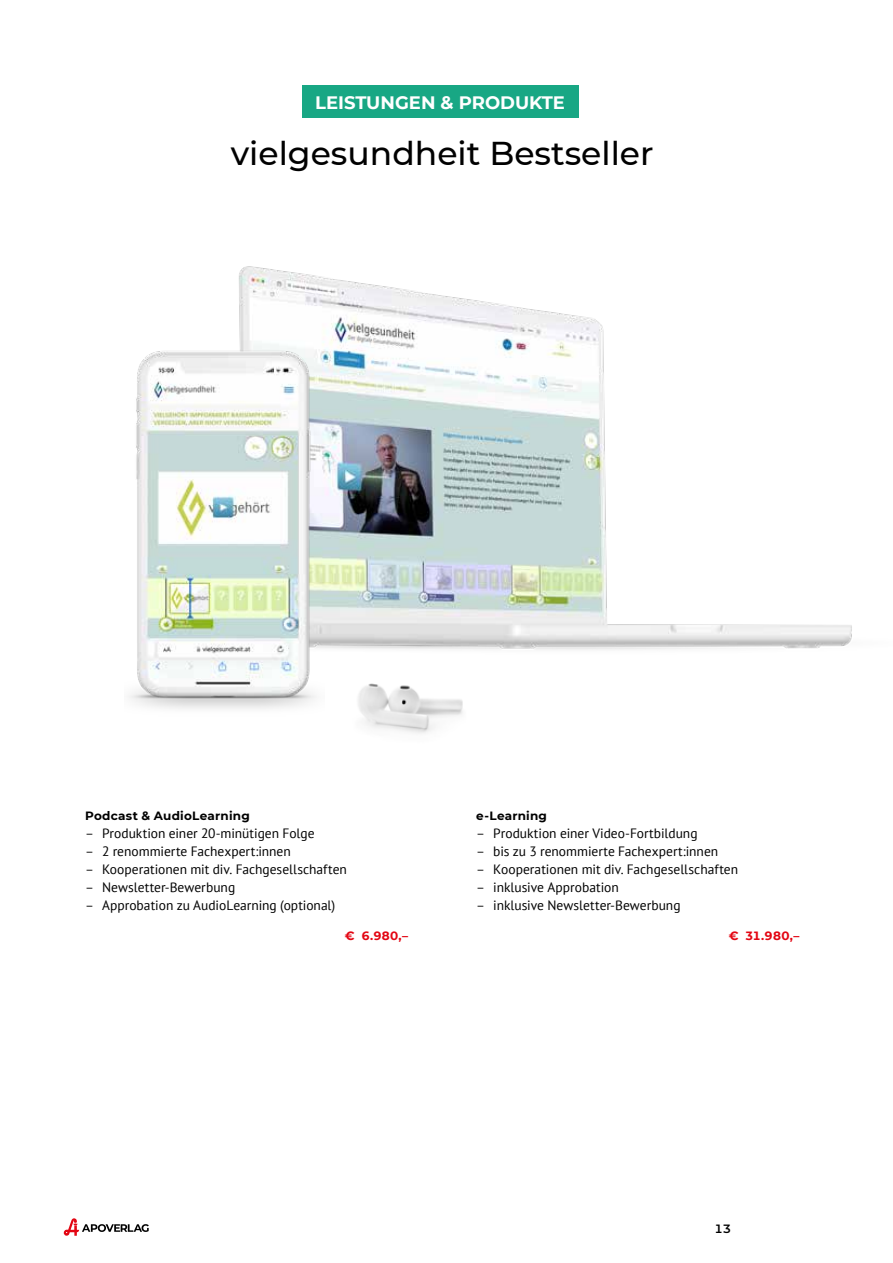
<style>
.page{position:relative;width:893px;height:1263px;background:#fff}
.page>*{position:absolute;margin:0;border:0;box-sizing:border-box;transform-origin:0 0}
.t1{font:500 33px "Montserrat";color:#000}
.t2{font:700 18px "Montserrat";color:#fff}
.t3{font:13.5px "PT Sans";color:#000}
.t4{font:700 12px "Montserrat";letter-spacing:.02em;color:#000}
.t5{font:700 12px "Montserrat";letter-spacing:.03em;color:#e30613}
.t6{font:600 12px "Montserrat";color:#000}
</style>
<div class="page">
<div style="left:302px;top:85px;width:276px;height:32px;background:#18a784"></div>
<img style="left:239px;top:266px;width:613px;height:384px">
<img style="left:129px;top:332px;width:195px;height:377px">
<img style="left:358px;top:683px;width:105px;height:51px">
<svg style="left:64px;top:1218px;width:85px;height:18px"></svg>
<h2 class="t2" style="left:315px;top:89px;width:251px">LEISTUNGEN &amp; PRODUKTE</h2>
<h1 class="t1" style="left:231px;top:130px;width:424px">vielgesundheit Bestseller</h1>
<p class="t4" style="left:85px;top:807px;width:166px">Podcast &amp; AudioLearning</p>
<p class="t3" style="left:85px;top:824px;width:231px">– Produktion einer 20-minütigen Folge</p>
<p class="t3" style="left:85px;top:842px;width:207px">– 2 renommierte Fachexpert:innen</p>
<p class="t3" style="left:85px;top:860px;width:263px">– Kooperationen mit div. Fachgesellschaften</p>
<p class="t3" style="left:85px;top:878px;width:152px">– Newsletter-Bewerbung</p>
<p class="t3" style="left:85px;top:896px;width:252px">– Approbation zu AudioLearning (optional)</p>
<p class="t5" style="left:345px;top:927px;width:65px">€ 6.980,–</p>
<p class="t4" style="left:476px;top:807px;width:72px">e-Learning</p>
<p class="t3" style="left:476px;top:824px;width:223px">– Produktion einer Video-Fortbildung</p>
<p class="t3" style="left:476px;top:842px;width:243px">– bis zu 3 renommierte Fachexpert:innen</p>
<p class="t3" style="left:476px;top:860px;width:263px">– Kooperationen mit div. Fachgesellschaften</p>
<p class="t3" style="left:476px;top:878px;width:144px">– inklusive Approbation</p>
<p class="t3" style="left:476px;top:896px;width:206px">– inklusive Newsletter-Bewerbung</p>
<p class="t5" style="left:729px;top:927px;width:72px">€ 31.980,–</p>
<p class="t6" style="left:714px;top:1220px;width:18px">13</p>
</div>
